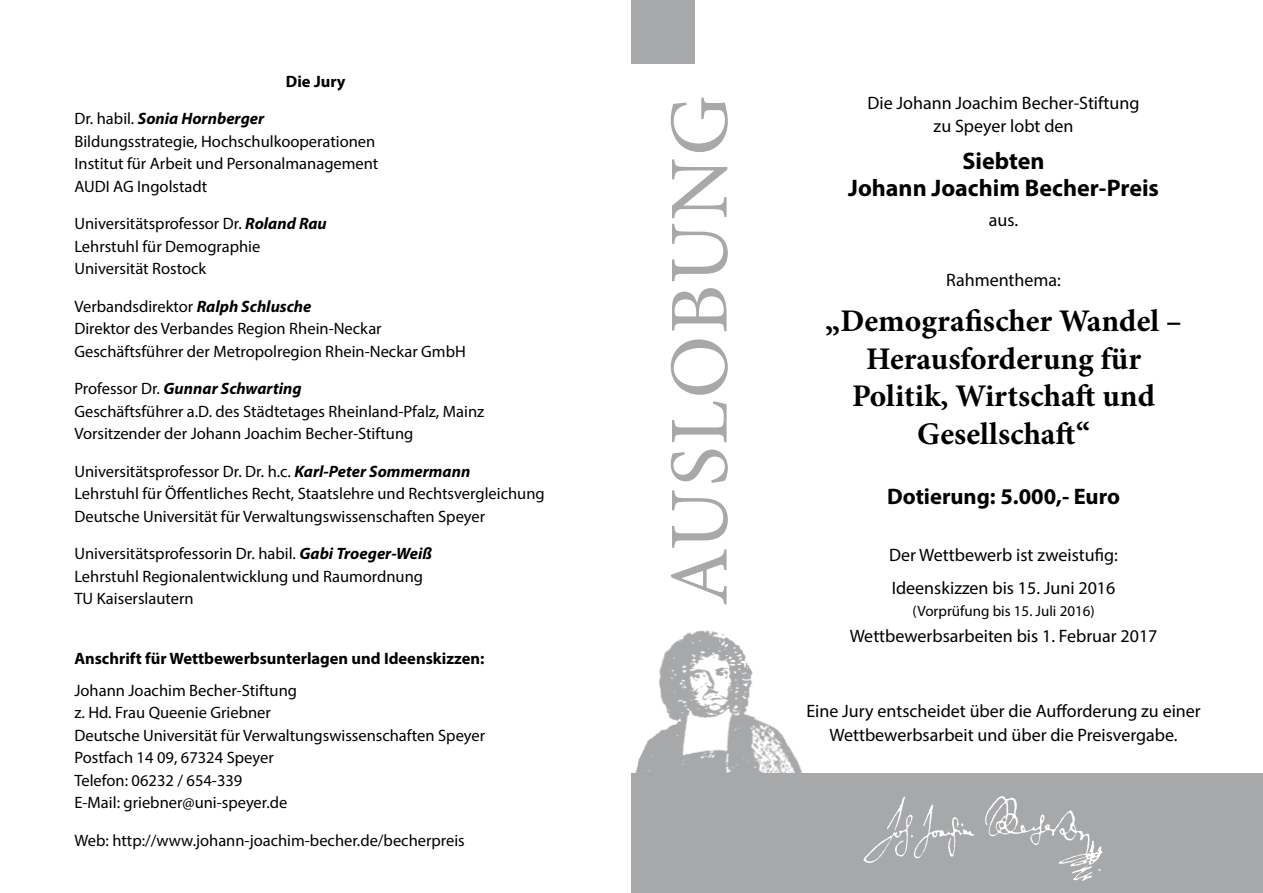
<style>
.page{position:relative;width:1263px;height:893px;background:#fff}
.page>*{position:absolute;margin:0;border:0;box-sizing:border-box;transform-origin:0 0}
.t1{font:84px "Minion Pro";letter-spacing:.02em;color:#a7a8aa}
.t2{font:700 31.5px/37.5px "Minion Pro";color:#000;text-align:center}
.t3{font:700 24px/27px "Myriad Pro";color:#000;text-align:center}
.t4{font:700 22.5px "Myriad Pro";color:#000}
.t5{font:18px/22.5px "Myriad Pro";color:#000;text-align:center}
.t6{font:16.5px/22.5px "Myriad Pro";color:#000}
.t7{font:700 16.5px "Myriad Pro";color:#000}
.t8{font:15px "Myriad Pro";color:#000}
.s1{font-weight:700;font-style:italic}
</style>
<div class="page">
<div style="left:631px;top:0;width:64px;height:64px;background:#a7a8aa"></div>
<div style="left:631px;top:774px;width:632px;height:119px;background:#a7a8aa"></div>
<img style="left:631px;top:630px;width:174px;height:144px">
<img style="left:863px;top:796px;width:240px;height:85px">
<p class="t7" style="left:286px;top:70px;width:61px">Die Jury</p>
<p class="t6" style="left:74px;top:107px;width:305px">Dr. habil. <span class="s1">Sonia Hornberger </span>Bildungsstrategie, Hochschulkooperationen Institut für Arbeit und Personalmanagement AUDI AG Ingolstadt</p>
<p class="t6" style="left:74px;top:212px;width:254px">Universitätsprofessor Dr. <span class="s1">Roland Rau<br></span>Lehrstuhl für Demographie<br>Universität Rostock</p>
<p class="t6" style="left:74px;top:295px;width:393px">Verbandsdirektor <span class="s1">Ralph Schlusche<br></span>Direktor des Verbandes Region Rhein-Neckar<br>Geschäftsführer der Metropolregion Rhein-Neckar GmbH</p>
<p class="t6" style="left:74px;top:377px;width:411px">Professor Dr. <span class="s1">Gunnar Schwarting<br></span>Geschäftsführer a.D. des Städtetages Rheinland-Pfalz, Mainz<br>Vorsitzender der Johann Joachim Becher-Stiftung</p>
<p class="t6" style="left:74px;top:460px;width:472px">Universitätsprofessor Dr. Dr. h.c. <span class="s1">Karl-Peter Sommermann<br></span>Lehrstuhl für Öffentliches Recht, Staatslehre und Rechtsvergleichung<br>Deutsche Universität für Verwaltungswissenschaften Speyer</p>
<p class="t6" style="left:74px;top:542px;width:359px">Universitätsprofessorin Dr. habil. <span class="s1">Gabi Troeger-Weiß<br></span>Lehrstuhl Regionalentwicklung und Raumordnung<br>TU Kaiserslautern</p>
<p class="t7" style="left:74px;top:648px;width:412px">Anschrift für Wettbewerbsunterlagen und Ideenskizzen:</p>
<p class="t6" style="left:74px;top:679px;width:412px">Johann Joachim Becher-Stiftung<br>z. Hd. Frau Queenie Griebner<br>Deutsche Universität für Verwaltungswissenschaften Speyer Postfach 14 09, 67324 Speyer<br>Telefon: 06232 / 654-339<br>E-Mail: griebner@uni-speyer.de</p>
<p class="t6" style="left:74px;top:829px;width:392px">Web: http://www.johann-joachim-becher.de/becherpreis</p>
<h1 class="t1" style="left:643px;top:606px;width:512px;rotate:-90deg">AUSLOBUNG</h1>
<p class="t5" style="left:867px;top:92px;width:273px">Die Johann Joachim Becher-Stiftung zu Speyer lobt den</p>
<h3 class="t3" style="left:848px;top:147px;width:312px">Siebten<br>Johann Joachim Becher-Preis</h3>
<p class="t5" style="left:989px;top:209px;width:31px">aus.</p>
<p class="t5" style="left:946px;top:269px;width:116px">Rahmenthema:</p>
<h2 class="t2" style="left:825px;top:302px;width:358px">„Demografischer Wandel –<br>Herausforderung für<br>Politik, Wirtschaft und<br>Gesellschaft“</h2>
<h3 class="t4" style="left:887px;top:481px;width:234px">Dotierung: 5.000,- Euro</h3>
<p class="t5" style="left:889px;top:538px;width:230px;line-height:33px;text-align:left">Der Wettbewerb ist zweistufig:<br>Ideenskizzen bis 15. Juni 2016</p>
<p class="t8" style="left:912px;top:602px;width:184px">(Vorprüfung bis 15. Juli 2016)</p>
<p class="t5" style="left:850px;top:624px;width:309px">Wettbewerbsarbeiten bis 1. Februar 2017</p>
<p class="t5" style="left:806px;top:698px;width:396px;line-height:24px">Eine Jury entscheidet über die Aufforderung zu einer<br>Wettbewerbsarbeit und über die Preisvergabe.</p>
</div>
